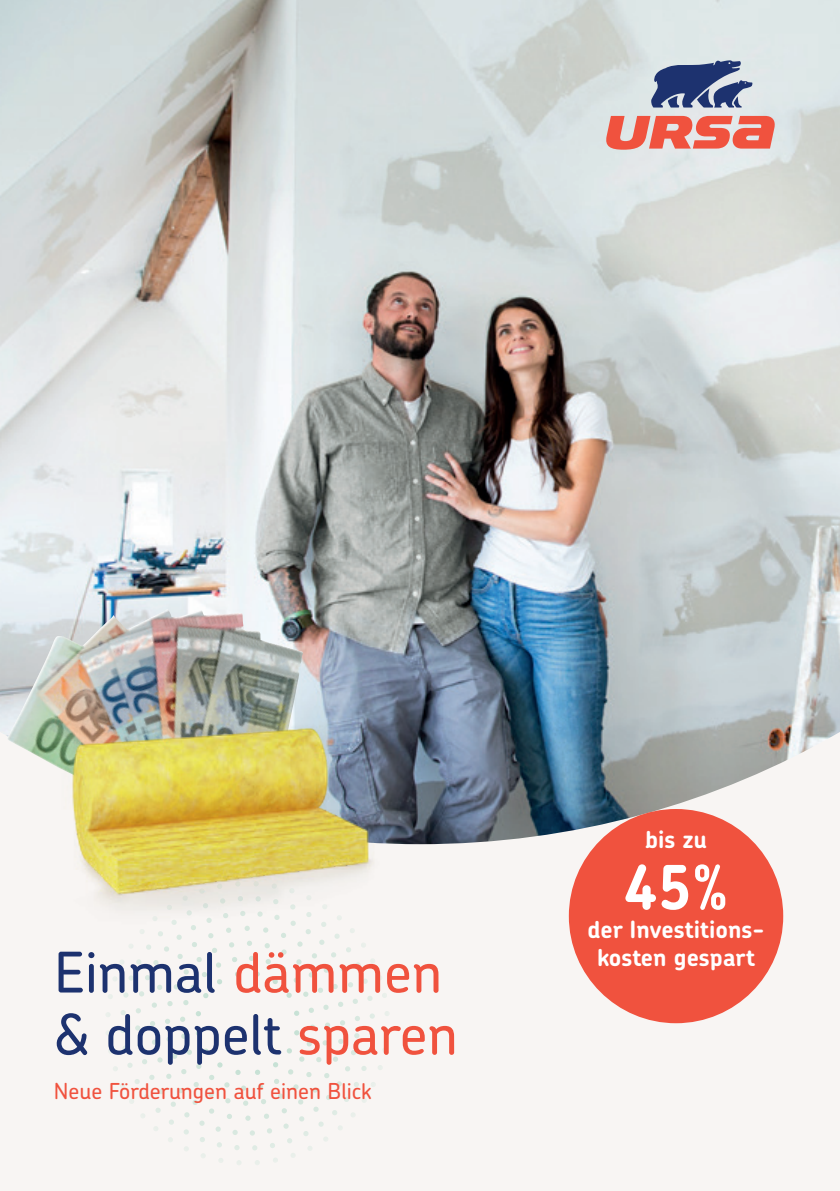
<style>
.page{position:relative;width:840px;height:1191px;background:#fff}
.page>*{position:absolute;margin:0;border:0;box-sizing:border-box;transform-origin:0 0}
.t1{font:700 61px "Chevin Pro";color:#fff}
.t2{font:500 56px/62px "Chevin Pro";color:#1d326f}
.t3{font:700 23.6px/28.4px "Chevin Pro";color:#fff;text-align:center}
.t4{font:500 22px "Chevin Pro";color:#f0523e}
.s1{color:#f0523e}
</style>
<div class="page">
<div style="left:0;top:0;width:839px;height:1191px;background:#f8f5f3"></div>
<img style="left:0;top:0;width:839px;height:844px">
<svg style="left:650px;top:60px;width:102px;height:48px"></svg>
<svg style="left:604px;top:116px;width:171px;height:34px"></svg>
<img style="left:7px;top:609px;width:296px;height:192px">
<img style="left:51px;top:677px;width:334px;height:264px">
<div style="left:568px;top:809px;width:214px;height:214px;background:#f0523e;border-radius:50%"></div>
<h2 class="t2" style="left:54px;top:939px;width:405px">Einmal <span class="s1">dämmen </span>&amp; doppelt <span class="s1">sparen</span></h2>
<p class="t4" style="left:54px;top:1076px;width:319px">Neue Förderungen auf einen Blick</p>
<p class="t3" style="left:644px;top:825px;width:63px">bis zu</p>
<h1 class="t1" style="left:623px;top:847px;width:106px">45%</h1>
<p class="t3" style="left:587px;top:915px;width:179px">der Investitions&shy;kosten gespart</p>
</div>
